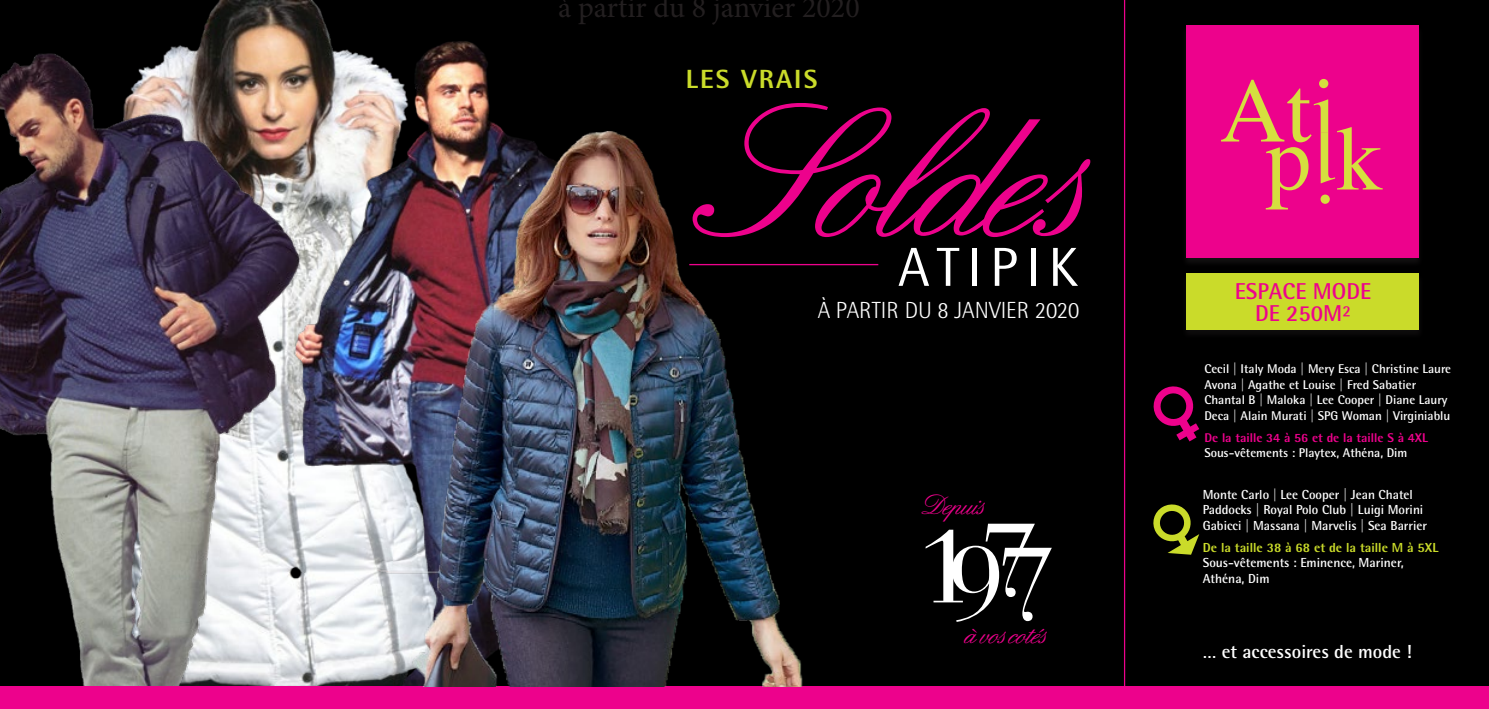
<style>
.page{position:relative;width:1489px;height:709px;background:#fff}
.page>*{position:absolute;margin:0;border:0;box-sizing:border-box;transform-origin:0 0}
.t1{font:196.75px "English";letter-spacing:-.06em;color:#ed028c}
.t2{font:55px "Rotis Semi Sans Std";letter-spacing:.15em;color:#fff}
.t3{font:30px "Minion Pro";color:#231f20}
.t4{font:29.75px "English";letter-spacing:-.06em;color:#ed028c}
.t5{font:800 26.25px "Rotis Semi Sans Std";letter-spacing:.08em;color:#cadb2a}
.t6{font:300 23.25px "Rotis Semi Sans Std";color:#fff}
.t7{font:700 23px "Rotis Semi Sans Std";color:#ed028c}
.t8{font:700 19px "Rotis Semi Sans Std";color:#fff}
.t9{font:700 13px/15.5px "Rotis Semi Sans Std";color:#fff}
.t10{font:800 13px "Rotis Semi Sans Std";color:#cadb2a}
.t11{font:700 12.75px/15.5px "Rotis Semi Sans Std";color:#fff}
.t12{font:800 12.75px "Rotis Semi Sans Std";color:#ed028c}
.s1{font-size:12.75px}
</style>
<div class="page">
<div style="left:0;top:0;width:1488px;height:709px;background:#000"></div>
<img style="left:206px;top:0;width:119px;height:23px">
<img style="left:0;top:23px;width:330px;height:663px">
<img style="left:282px;top:36px;width:206px;height:650px">
<svg style="left:925px;top:523px;width:126px;height:99px"></svg>
<div style="left:0;top:686px;width:1488px;height:23px;background:#ed028c"></div>
<svg style="left:1153px;top:504px;width:46px;height:50px"></svg>
<div style="left:1181px;top:273px;width:242px;height:66px;background:#080707"></div>
<div style="left:1186px;top:273px;width:232px;height:57px;background:#cadb2a"></div>
<div style="left:1181px;top:25px;width:242px;height:243px;background:#070407"></div>
<div style="left:1186px;top:25px;width:232px;height:233px;background:#ed028c"></div>
<svg style="left:1221px;top:79px;width:161px;height:130px"></svg>
<svg style="left:1153px;top:386px;width:46px;height:55px"></svg>
<hr style="left:689px;top:264px;width:189px;height:1px;background:#ed028c">
<hr style="left:1123px;top:0;width:2px;height:709px;background:#ed028c">
<img style="left:376px;top:85px;width:469px;height:601px">
<p class="t3" style="left:558px;top:-12px;width:303px">à partir du 8 janvier 2020</p>
<p class="t5" style="left:685px;top:62px;width:133px">LES VRAIS</p>
<p class="t1" style="left:728px;top:70px;width:396px">Soldes</p>
<p class="t2" style="left:898px;top:235px;width:181px">ATIPIK</p>
<p class="t6" style="left:817px;top:297px;width:263px">À PARTIR DU 8 JANVIER 2020</p>
<p class="t4" style="left:927px;top:489px;width:64px">Depuis</p>
<p class="t4" style="left:969px;top:618px;width:84px">à vos cotés</p>
<p class="t7" style="left:1234px;top:277px;width:138px">ESPACE MODE</p>
<p class="t7" style="left:1254px;top:299px;width:97px">DE 250M²</p>
<p class="t11" style="left:1204px;top:361px;width:248px">Cecil | Italy Moda | Mery Esca | Christine Laure<br>Avona | Agathe et Louise | Fred Sabatier<br>Chantal B | Maloka | Lee Cooper | Diane Laury</p>
<p class="t11" style="left:1204px;top:407px;width:247px">Deca | Alain Murati | SPG Woman | Virginiablu</p>
<p class="t12" style="left:1204px;top:429px;width:225px">De la taille 34 à 56 et de la taille S à 4XL</p>
<p class="t11" style="left:1204px;top:445px;width:205px">Sous-vêtements : Playtex, Athéna, Dim</p>
<p class="t9" style="left:1202px;top:486px;width:226px">Monte Carlo <span class="s1">|</span> Lee Cooper | Jean Chatel<br>Paddocks | Royal Polo Club | Luigi Morini<br>Gabicci | Massana | Marvelis | Sea Barrier</p>
<p class="t10" style="left:1202px;top:539px;width:237px">De la taille 38 à 68 et de la taille M à 5XL</p>
<p class="t9" style="left:1202px;top:555px;width:202px">Sous-vêtements : Eminence, Mariner,</p>
<p class="t9" style="left:1202px;top:570px;width:68px">Athéna, Dim</p>
<p class="t8" style="left:1202px;top:639px;width:210px">… et accessoires de mode !</p>
</div>
